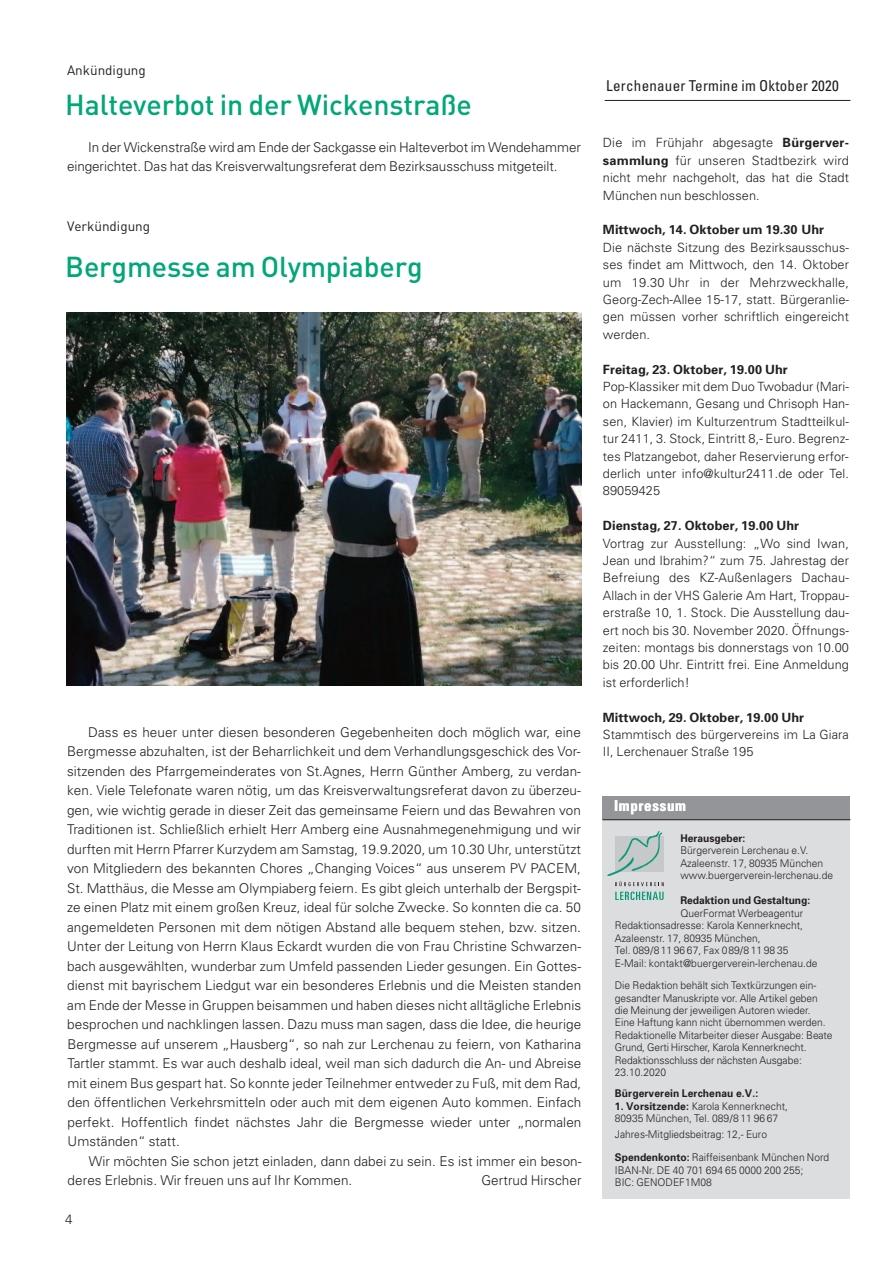
<style>
.page{position:relative;width:893px;height:1263px;background:#fff}
.page>*{position:absolute;margin:0;border:0;box-sizing:border-box;transform-origin:0 0}
.t1{font:500 28.5px "DIN Pro";letter-spacing:-.005em;color:#00a777}
.t2{font:condensed 15px "Univers";letter-spacing:.02em;color:#231f20}
.t3{font:700 condensed 15px "Univers";letter-spacing:.045em;color:#fff}
.t4{font:300 13.5px/19.5px "Univers";letter-spacing:.005em;color:#231f20}
.t5{font:13.5px "DIN Pro";color:#231f20}
.t6{font:300 12.75px/17.4px "Univers";letter-spacing:.005em;color:#231f20;text-align:justify}
.t7{font:700 12.75px "Univers";letter-spacing:.005em;color:#231f20}
.t8{font:300 10.65px/12.5px "Univers";color:#231f20;scale:.96 1}
.t9{font:700 10.65px "Univers";color:#231f20;scale:.96 1}
.s1{font-weight:700}
</style>
<div class="page">
<div style="left:602px;top:818px;width:248px;height:381px;background:#dcdddf"></div>
<div style="left:602px;top:796px;width:248px;height:24px;background:#939598"></div>
<hr style="left:602px;top:819px;width:248px;height:1px;background:#231f20">
<svg style="left:615px;top:892px;width:49px;height:8px"></svg>
<svg style="left:608px;top:831px;width:56px;height:55px"></svg>
<img style="left:67px;top:313px;width:514px;height:372px">
<hr style="left:605px;top:100px;width:245px;height:1px;background:#231f20">
<p class="t5" style="left:67px;top:66px;width:80px">Ankündigung</p>
<h1 class="t1" style="left:65px;top:95px;width:408px">Halteverbot in der Wickenstraße</h1>
<p class="t2" style="left:606px;top:81px;width:234px">Lerchenauer Termine im Oktober 2020</p>
<p class="t4" style="left:67px;top:138px;width:515px;text-indent:21px">In der Wickenstraße wird am Ende der Sackgasse ein Halteverbot im Wendehammer eingerichtet. Das hat das Kreisverwaltungsreferat dem Bezirksausschuss mitgeteilt.</p>
<p class="t6" style="left:603px;top:135px;width:248px">Die im Frühjahr abgesagte <span class="s1">Bürgerver&shy;sammlung</span> für unseren Stadtbezirk wird nicht mehr nachgeholt, das hat die Stadt München nun beschlossen.</p>
<p class="t7" style="left:603px;top:225px;width:223px">Mittwoch, 14. Oktober um 19.30 Uhr</p>
<p class="t6" style="left:603px;top:240px;width:248px">Die nächste Sitzung des Bezirksausschus&shy;ses findet am Mittwoch, den 14. Oktober um 19.30 Uhr in der Mehrzweckhalle, Georg-Zech-Allee 15-17, statt. Bürgeranlie&shy;gen müssen vorher schriftlich eingereicht werden.</p>
<p class="t7" style="left:603px;top:364px;width:186px">Freitag, 23. Oktober, 19.00 Uhr</p>
<p class="t6" style="left:603px;top:379px;width:248px">Pop-Klassiker mit dem Duo Twobadur (Mari&shy;on Hackemann, Gesang und Chrisoph Han&shy;sen, Klavier) im Kulturzentrum Stadtteilkul&shy;tur 2411, 3. Stock, Eintritt 8,- Euro. Begrenz&shy;tes Platzangebot, daher Reservierung erfor&shy;derlich unter info@kultur2411.de oder Tel.<br>89059425</p>
<p class="t7" style="left:603px;top:521px;width:198px">Dienstag, 27. Oktober, 19.00 Uhr</p>
<p class="t6" style="left:603px;top:535px;width:248px">Vortrag zur Ausstellung: „Wo sind Iwan, Jean und Ibrahim?“ zum 75. Jahrestag der Befreiung des KZ-Außenlagers Dachau-Allach in der VHS Galerie Am Hart, Troppau&shy;erstraße 10, 1. Stock. Die Ausstellung dau&shy;ert noch bis 30. November 2020. Öffnungs&shy;zeiten: montags bis donnerstags von 10.00 bis 20.00 Uhr. Eintritt frei. Eine Anmeldung ist erforderlich!</p>
<p class="t7" style="left:603px;top:712px;width:203px">Mittwoch, 29. Oktober, 19.00 Uhr</p>
<p class="t6" style="left:603px;top:727px;width:248px">Stammtisch des bürgervereins im La Giara<br>II, Lerchenauer Straße 195</p>
<p class="t5" style="left:67px;top:222px;width:85px">Verkündigung</p>
<h1 class="t1" style="left:65px;top:257px;width:359px">Bergmesse am Olympiaberg</h1>
<p class="t4" style="left:67px;top:723px;width:516px;text-align:justify;text-indent:21px">Dass es heuer unter diesen besonderen Gegebenheiten doch möglich war, eine Bergmesse abzuhalten, ist der Beharrlichkeit und dem Verhandlungsgeschick des Vor&shy;sitzenden des Pfarrgemeinderates von St.Agnes, Herrn Günther Amberg, zu verdan&shy;ken. Viele Telefonate waren nötig, um das Kreisverwaltungsreferat davon zu überzeu&shy;gen, wie wichtig gerade in dieser Zeit das gemeinsame Feiern und das Bewahren von Traditionen ist. Schließlich erhielt Herr Amberg eine Ausnahmegenehmigung und wir durften mit Herrn Pfarrer Kurzydem am Samstag, 19.9.2020, um 10.30 Uhr, unterstützt von Mitgliedern des bekannten Chores „Changing Voices“ aus unserem PV PACEM, St. Matthäus, die Messe am Olympiaberg feiern. Es gibt gleich unterhalb der Bergspit&shy;ze einen Platz mit einem großen Kreuz, ideal für solche Zwecke. So konnten die ca. 50 angemeldeten Personen mit dem nötigen Abstand alle bequem stehen, bzw. sitzen.<br>Unter der Leitung von Herrn Klaus Eckardt wurden die von Frau Christine Schwarzen&shy;bach ausgewählten, wunderbar zum Umfeld passenden Lieder gesungen. Ein Gottes&shy;dienst mit bayrischem Liedgut war ein besonderes Erlebnis und die Meisten standen am Ende der Messe in Gruppen beisammen und haben dieses nicht alltägliche Erlebnis besprochen und nachklingen lassen. Dazu muss man sagen, dass die Idee, die heurige Bergmesse auf unserem „Hausberg“, so nah zur Lerchenau zu feiern, von Katharina Tartler stammt. Es war auch deshalb ideal, weil man sich dadurch die An- und Abreise mit einem Bus gespart hat. So konnte jeder Teilnehmer entweder zu Fuß, mit dem Rad, den öffentlichen Verkehrsmitteln oder auch mit dem eigenen Auto kommen. Einfach perfekt. Hoffentlich findet nächstes Jahr die Bergmesse wieder unter „normalen Umständen“ statt.</p>
<p class="t4" style="left:68px;top:1152px;width:515px;text-indent:21px">Wir möchten Sie schon jetzt einladen, dann dabei zu sein. Es ist immer ein beson&shy;deres Erlebnis. Wir freuen uns auf Ihr Kommen.</p>
<p class="t3" style="left:614px;top:800px;width:73px">Impressum</p>
<p class="t9" style="left:680px;top:834px;width:69px">Herausgeber:</p>
<p class="t8" style="left:680px;top:845px;width:161px">Bürgerverein Lerchenau e.V.<br>Azaleenstr. 17, 80935 München www.buergerverein-lerchenau.de</p>
<p class="t9" style="left:680px;top:897px;width:137px">Redaktion und Gestaltung:</p>
<p class="t8" style="left:615px;top:908px;width:213px;text-indent:65px">QuerFormat Werbeagentur Redaktionsadresse: Karola Kennerknecht, Azaleenstr. 17, 80935 München,<br>Tel. 089/811 96 67, Fax 089/8 11 98 35<br>E-Mail: kontakt@buergerverein-lerchenau.de</p>
<p class="t8" style="left:615px;top:980px;width:228px">Die Redaktion behält sich Textkürzungen ein&shy;gesandter Manuskripte vor. Alle Artikel geben die Meinung der jeweiligen Autoren wieder.<br>Eine Haftung kann nicht übernommen werden.<br>Redaktionelle Mitarbeiter dieser Ausgabe: Beate Grund, Gerti Hirscher, Karola Kennerknecht.<br>Redaktionsschluss der nächsten Ausgabe:<br>23.10.2020</p>
<p class="t9" style="left:615px;top:1089px;width:151px">Bürgerverein Lerchenau e.V.:</p>
<p class="t8" style="left:615px;top:1100px;width:182px"><span class="s1">1. Vorsitzende:</span> Karola Kennerknecht,<br>80935 München, Tel. 089/8 11 96 67</p>
<p class="t8" style="left:615px;top:1124px;width:225px;line-height:22.8px">Jahres-Mitgliedsbeitrag: 12,- Euro<br><span class="s1">Spendenkonto:</span> Raiffeisenbank München Nord</p>
<p class="t8" style="left:615px;top:1164px;width:198px">IBAN-Nr. DE 40 701 694 65 0000 200 255;<br>BIC: GENODEF1M08</p>
<p class="t4" style="left:481px;top:1172px;width:102px">Gertrud Hirscher</p>
<p class="t4" style="left:65px;top:1211px;width:9px">4</p>
</div>
